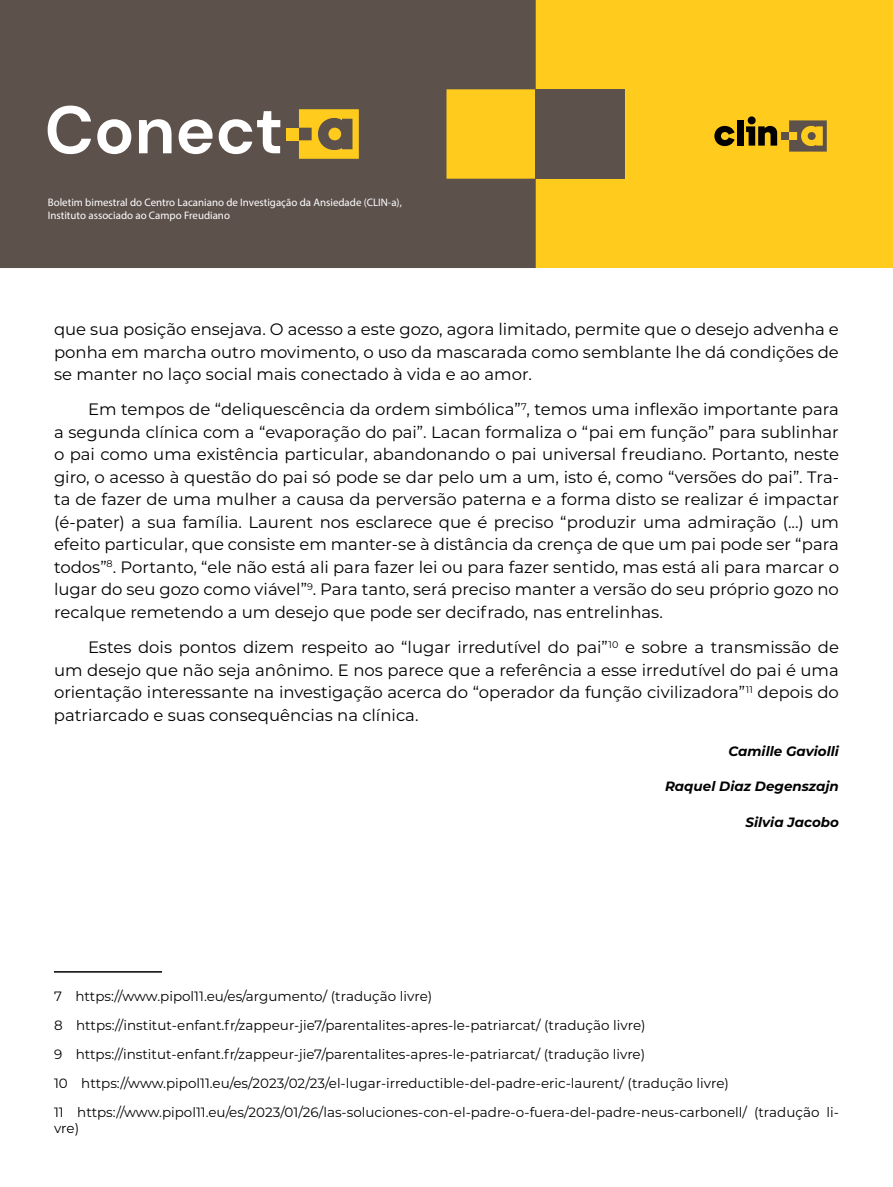
<style>
.page{position:relative;width:893px;height:1187px;background:#fff}
.page>*{position:absolute;margin:0;border:0;box-sizing:border-box;transform-origin:0 0}
.t1{font:700 67.05px "DM Sans";color:#fff}
.t2{font:16.5px/22.5px "Montserrat";color:#000;text-align:justify}
.t3{font:13.5px/29px "Montserrat";color:#000}
.t4{font:italic 700 13.5px "Montserrat";color:#000}
.t5{font:10.95px/13px "Myriad Pro";color:#fff}
</style>
<div class="page">
<div style="left:536px;top:0;width:357px;height:268px;background:#ffcc1d"></div>
<div style="left:536px;top:89px;width:89px;height:90px;background:#5d514c"></div>
<div style="left:0;top:0;width:536px;height:268px;background:#5d514c"></div>
<div style="left:737px;top:120px;width:6px;height:26px;background:#000"></div>
<svg style="left:789px;top:120px;width:38px;height:32px"></svg>
<div style="left:781px;top:132px;width:8px;height:8px;background:#5d514c"></div>
<svg style="left:746px;top:126px;width:31px;height:20px"></svg>
<div style="left:748px;top:116px;width:8px;height:8px;background:#000;border-radius:50%"></div>
<svg style="left:714px;top:126px;width:21px;height:20px"></svg>
<svg style="left:299px;top:109px;width:60px;height:50px;background:#c6a12d"></svg>
<div style="left:286px;top:128px;width:13px;height:12px;background:#ffcc1d"></div>
<hr style="left:54px;top:971px;width:108px;height:1px;background:#000">
<h1 class="t1" style="left:45px;top:88px;width:240px">Conect</h1>
<p class="t5" style="left:48px;top:195px;width:356px">Boletim bimestral do Centro Lacaniano de Investigação da Ansiedade (CLIN-a),<br>Instituto associado ao Campo Freudiano</p>
<p class="t2" style="left:54px;top:317px;width:786px">que sua posição ensejava. O acesso a este gozo, agora limitado, permite que o desejo advenha e ponha em marcha outro movimento, o uso da mascarada como semblante lhe dá condições de se manter no laço social mais conectado à vida e ao amor.</p>
<p class="t2" style="left:54px;top:397px;width:787px;text-indent:34px">Em tempos de “deliquescência da ordem simbólica”<sup>7</sup>, temos uma inflexão importante para a segunda clínica com a “evaporação do pai”. Lacan formaliza o “pai em função” para sublinhar o pai como uma existência particular, abandonando o pai universal freudiano. Portanto, neste giro, o acesso à questão do pai só pode se dar pelo um a um, isto é, como “versões do pai”. Tra&shy;ta de fazer de uma mulher a causa da perversão paterna e a forma disto se realizar é impactar (é-pater) a sua família. Laurent nos esclarece que é preciso “produzir uma admiração (...) um efeito particular, que consiste em manter-se à distância da crença de que um pai pode ser “para todos”<sup>8</sup>. Portanto, “ele não está ali para fazer lei ou para fazer sentido, mas está ali para marcar o lugar do seu gozo como viável”<sup>9</sup>. Para tanto, será preciso manter a versão do seu próprio gozo no recalque remetendo a um desejo que pode ser decifrado, nas entrelinhas.</p>
<p class="t2" style="left:54px;top:635px;width:786px;text-indent:34px">Estes dois pontos dizem respeito ao “lugar irredutível do pai”<sup>10</sup> e sobre a transmissão de um desejo que não seja anônimo. E nos parece que a referência a esse irredutível do pai é uma orientação interessante na investigação acerca do “operador da função civilizadora”<sup>11</sup> depois do patriarcado e suas consequências na clínica.</p>
<p class="t4" style="left:728px;top:741px;width:112px">Camille Gaviolli</p>
<p class="t4" style="left:665px;top:776px;width:175px">Raquel Diaz Degenszajn</p>
<p class="t4" style="left:745px;top:812px;width:95px">Silvia Jacobo</p>
<p class="t3" style="left:54px;top:981px;width:786px">7 https://www.pipol11.eu/es/argumento/ (tradução livre)<br>8 https://institut-enfant.fr/zappeur-jie7/parentalites-apres-le-patriarcat/ (tradução livre)<br>9 https://institut-enfant.fr/zappeur-jie7/parentalites-apres-le-patriarcat/ (tradução livre)<br>10 https://www.pipol11.eu/es/2023/02/23/el-lugar-irreductible-del-padre-eric-laurent/ (tradução livre)<br>11 https://www.pipol11.eu/es/2023/01/26/las-soluciones-con-el-padre-o-fuera-del-padre-neus-carbonell/ (tradução li-</p>
<p class="t3" style="left:54px;top:1113px;width:27px">vre)</p>
</div>
